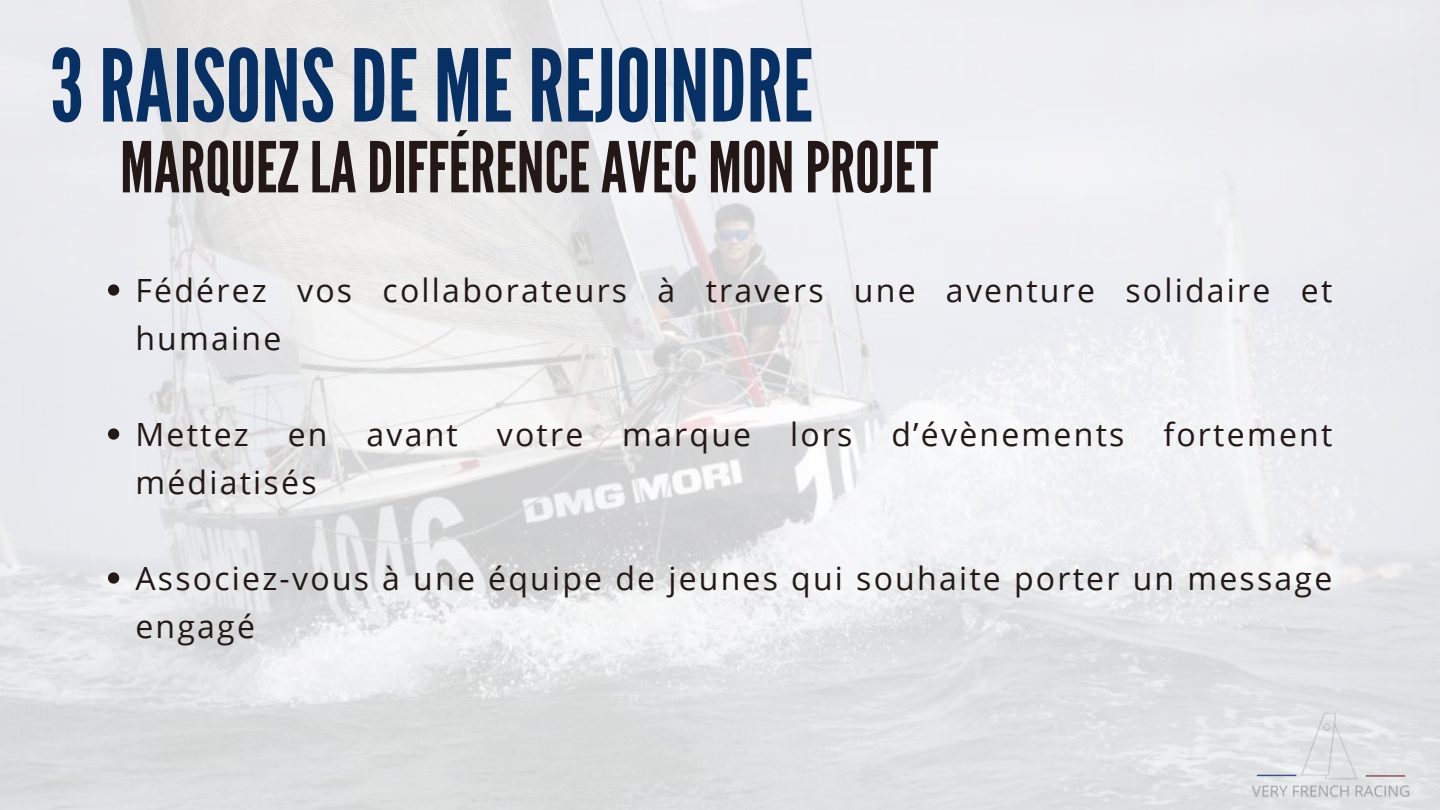
<style>
.page{position:relative;width:1440px;height:810px;background:#fff}
.page>*{position:absolute;margin:0;border:0;box-sizing:border-box;transform-origin:0 0}
.t1{font:100px "League Gothic";color:#073064}
.t2{font:70px "League Gothic";color:#231815}
.t3{font:32px/48px "Open Sans";letter-spacing:.07em;color:#231815}
</style>
<div class="page">
<img style="left:0;top:0;width:1440px;height:810px">
<svg style="left:108px;top:284px;width:11px;height:12px"></svg>
<svg style="left:108px;top:428px;width:11px;height:12px"></svg>
<svg style="left:108px;top:572px;width:11px;height:12px"></svg>
<img style="left:1224px;top:696px;width:216px;height:114px">
<h1 class="t1" style="left:50px;top:28px;width:765px">3RAISONSDE MEREJOINDRE</h1>
<h2 class="t2" style="left:120px;top:127px;width:819px">MARQUEZ LADIFFÉRENCEAVEC MONPROJET</h2>
<p class="t3" style="left:135px;top:265px;width:1198px">Fédérez vos collaborateurs à travers une aventure solidaire et humaine</p>
<p class="t3" style="left:135px;top:409px;width:1198px">Mettez en avant votre marque lors d’évènements fortement médiatisés</p>
<p class="t3" style="left:135px;top:553px;width:1198px">Associez-vous à une équipe de jeunes qui souhaite porter un message engagé</p>
</div>
